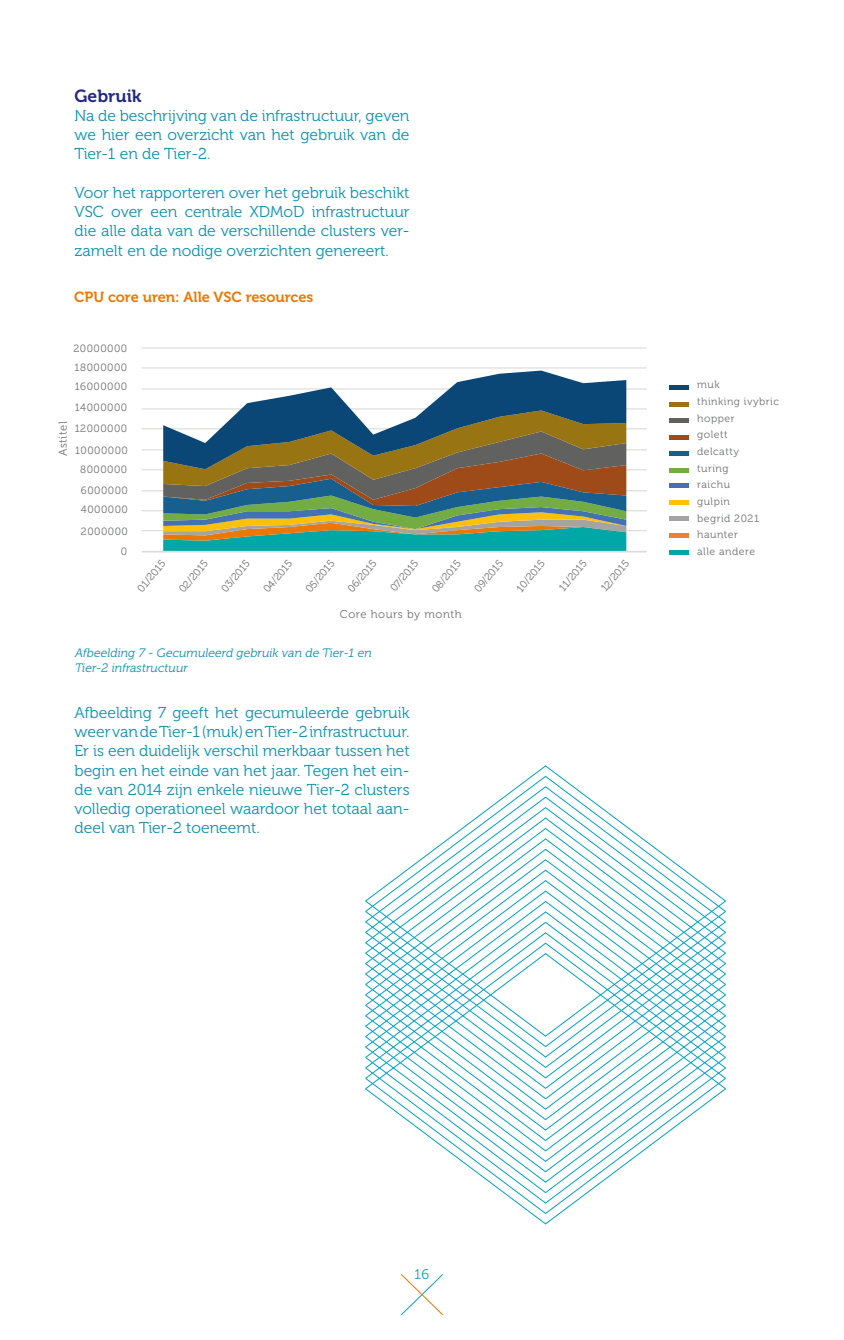
<style>
.page{position:relative;width:844px;height:1340px;background:#fff}
.page>*{position:absolute;margin:0;border:0;box-sizing:border-box;transform-origin:0 0}
.t1{font:17.5px "Museo 700";color:#222983}
.t2{font:15.75px/19.2px "Museo 300";color:#0c91b4;text-align:justify}
.t3{font:14.53px "Museo 700";color:#ed7703}
.t4{font:14px "Museo Sans 300";color:#0ca1c6}
.t5{font:italic 12.25px/14.7px "Museo 300";color:#0c91b4}
.t6{font:11.38px "Museo 300";letter-spacing:.05em;color:#707172}
.t7{font:10.5px/16.6px "Museo 300";letter-spacing:.05em;color:#707172}
</style>
<div class="page">
<svg style="left:401px;top:1274px;width:42px;height:41px"></svg>
<hr style="left:142px;top:530px;width:504px;height:1px;background:#dadad7">
<hr style="left:142px;top:510px;width:504px;height:1px;background:#dadad7">
<hr style="left:142px;top:490px;width:504px;height:1px;background:#dadad7">
<hr style="left:142px;top:469px;width:504px;height:1px;background:#dadad7">
<hr style="left:142px;top:449px;width:504px;height:1px;background:#dadad7">
<hr style="left:142px;top:428px;width:504px;height:1px;background:#dadad7">
<hr style="left:142px;top:408px;width:504px;height:1px;background:#dadad7">
<hr style="left:142px;top:388px;width:504px;height:1px;background:#dadad7">
<hr style="left:142px;top:367px;width:504px;height:1px;background:#dadad7">
<hr style="left:142px;top:347px;width:504px;height:1px;background:#dadad7">
<svg style="left:163px;top:469px;width:463px;height:82px;background:#608267"></svg>
<svg style="left:163px;top:370px;width:463px;height:99px"></svg>
<hr style="left:142px;top:551px;width:504px;height:1px;background:#dadad7">
<div style="left:669px;top:385px;width:19px;height:5px;background:#0a4676"></div>
<hr style="left:669px;top:402px;width:19px;height:4px;background:#997413">
<div style="left:669px;top:418px;width:19px;height:5px;background:#616260"></div>
<hr style="left:669px;top:435px;width:19px;height:4px;background:#9e4a19">
<div style="left:669px;top:451px;width:19px;height:5px;background:#175f8e"></div>
<hr style="left:669px;top:468px;width:19px;height:4px;background:#73ac43">
<div style="left:669px;top:483px;width:19px;height:5px;background:#4371b2"></div>
<hr style="left:669px;top:500px;width:19px;height:4px;background:#fbc007">
<hr style="left:669px;top:517px;width:19px;height:4px;background:#a5a4a1">
<hr style="left:669px;top:533px;width:19px;height:4px;background:#ec8033">
<hr style="left:669px;top:550px;width:19px;height:4px;background:#00a7a7">
<svg style="left:365px;top:765px;width:361px;height:459px"></svg>
<p class="t1" style="left:74px;top:86px;width:69px">Gebruik</p>
<p class="t2" style="left:74px;top:106px;width:336px">Na de beschrijving van de infrastructuur, geven we hier een overzicht van het gebruik van de Tier-1 en de Tier-2.</p>
<p class="t2" style="left:74px;top:183px;width:336px">Voor het rapporteren over het gebruik beschikt VSC over een centrale XDMoD infrastructuur die alle data van de verschillende clusters ver&shy;zamelt en de nodige overzichten genereert.</p>
<p class="t3" style="left:74px;top:288px;width:240px">CPU core uren: Alle VSC resources</p>
<p class="t7" style="left:73px;top:340px;width:55px">20000000</p>
<p class="t7" style="left:75px;top:359px;width:54px">18000000</p>
<p class="t7" style="left:75px;top:379px;width:54px">16000000</p>
<p class="t6" style="left:57px;top:456px;width:37px;rotate:-90deg">Astitel</p>
<p class="t7" style="left:75px;top:399px;width:54px">14000000</p>
<p class="t7" style="left:75px;top:420px;width:54px">12000000</p>
<p class="t7" style="left:75px;top:442px;width:54px">10000000</p>
<p class="t7" style="left:80px;top:461px;width:49px">8000000</p>
<p class="t7" style="left:81px;top:482px;width:48px">6000000</p>
<p class="t7" style="left:81px;top:501px;width:48px">4000000</p>
<p class="t7" style="left:81px;top:523px;width:49px">2000000</p>
<p class="t7" style="left:121px;top:543px;width:8px">0</p>
<p class="t7" style="left:133px;top:585px;width:39px;rotate:-50deg">01/2015</p>
<p class="t7" style="left:175px;top:585px;width:40px;rotate:-50deg">02/2015</p>
<p class="t7" style="left:217px;top:585px;width:40px;rotate:-50deg">03/2015</p>
<p class="t7" style="left:259px;top:586px;width:40px;rotate:-50deg">04/2015</p>
<p class="t7" style="left:301px;top:586px;width:40px;rotate:-50deg">05/2015</p>
<p class="t7" style="left:343px;top:586px;width:40px;rotate:-50deg">06/2015</p>
<p class="t7" style="left:386px;top:584px;width:39px;rotate:-50deg">07/2015</p>
<p class="t7" style="left:428px;top:586px;width:40px;rotate:-50deg">08/2015</p>
<p class="t7" style="left:470px;top:586px;width:40px;rotate:-50deg">09/2015</p>
<p class="t7" style="left:512px;top:585px;width:39px;rotate:-50deg">10/2015</p>
<p class="t7" style="left:554px;top:584px;width:38px;rotate:-50deg">11/2015</p>
<p class="t7" style="left:596px;top:585px;width:39px;rotate:-50deg">12/2015</p>
<p class="t6" style="left:340px;top:608px;width:123px">Core hours by month</p>
<p class="t5" style="left:74px;top:646px;width:301px">Afbeelding 7 - Gecumuleerd gebruik van de Tier-1 en<br>Tier-2 infrastructuur</p>
<p class="t2" style="left:74px;top:703px;width:336px">Afbeelding 7 geeft het gecumuleerde gebruik weer van de Tier-1 (muk) en Tier-2 infrastructuur.<br>Er is een duidelijk verschil merkbaar tussen het begin en het einde van het jaar. Tegen het ein&shy;de van 2014 zijn enkele nieuwe Tier-2 clusters volledig operationeel waardoor het totaal aan&shy;deel van Tier-2 toeneemt.</p>
<p class="t7" style="left:697px;top:376px;width:83px">muk<br>thinking ivybric hopper<br>golett<br>delcatty<br>turing<br>raichu<br>gulpin<br>begrid 2021 haunter<br>alle andere</p>
<p class="t4" style="left:414px;top:1266px;width:16px">16</p>
</div>
